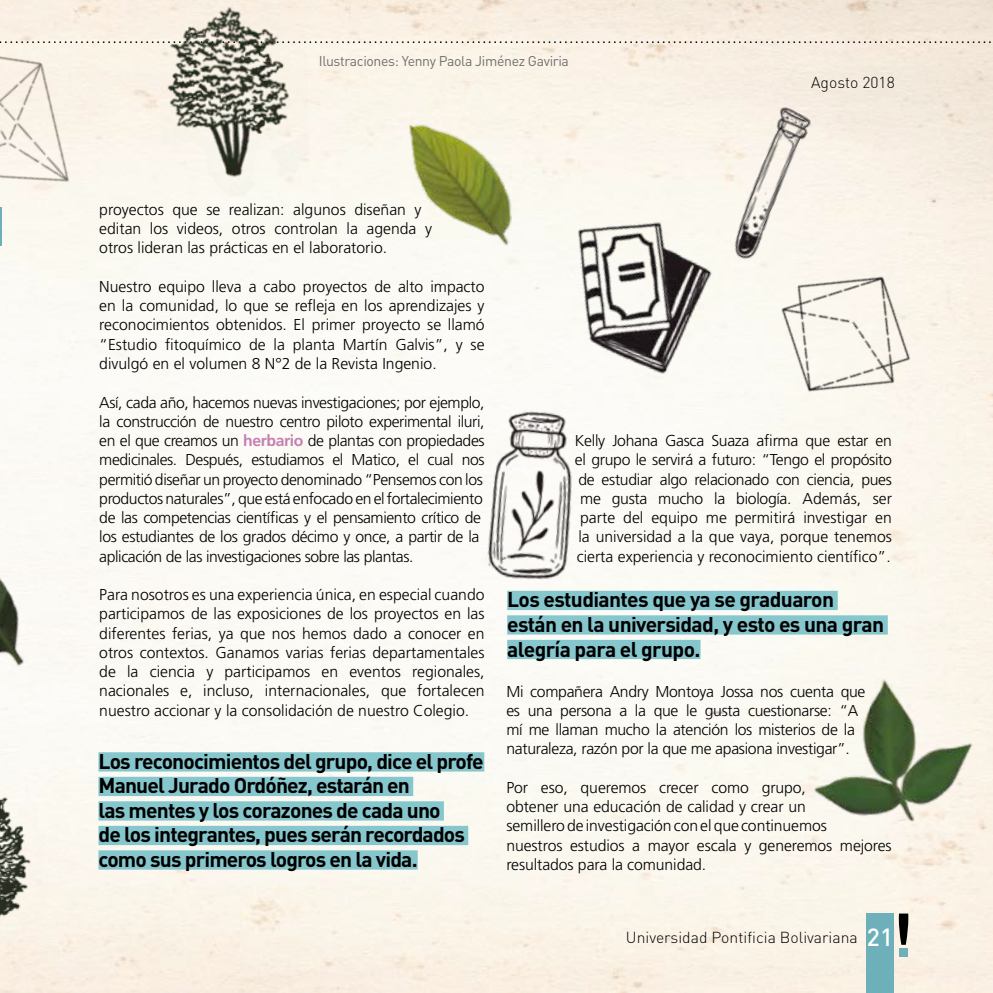
<style>
.page{position:relative;width:993px;height:993px;background:#fff}
.page>*{position:absolute;margin:0;border:0;box-sizing:border-box;transform-origin:0 0}
.t1{font:500 24.5px "DIN Pro";color:#fff}
.t2{font:700 21px/24.5px "DIN Pro";letter-spacing:-.04em;color:#000}
.t3{font:300 15.75px/19.2px "Frutiger LT Std";letter-spacing:-.02em;color:#000}
.t4{font:300 15.75px/19.2px "Frutiger LT Std";color:#000}
.t5{font:300 15.75px "DIN Pro";color:#000}
.t6{font:14px "DIN Pro";letter-spacing:-.025em;color:#706f6f}
.s1{font-weight:700;color:#c580b2}
</style>
<div class="page">
<img style="left:0;top:0;width:992px;height:992px">
<div style="left:866px;top:913px;width:27px;height:79px;background:#6eb0ba"></div>
<div style="left:898px;top:948px;width:9px;height:8px;background:#6eb0ba"></div>
<svg style="left:898px;top:913px;width:10px;height:31px"></svg>
<svg style="left:0;top:41px;width:993px;height:2px;background:#c4bdb3"></svg>
<hr style="left:0;top:207px;width:2px;height:38px;background:#6eb0ba">
<div style="left:507px;top:590px;width:330px;height:20px;background:#86c6cd"></div>
<div style="left:507px;top:615px;width:380px;height:19px;background:#86c6cd"></div>
<div style="left:507px;top:639px;width:193px;height:20px;background:#86c6cd"></div>
<img style="left:444px;top:350px;width:185px;height:269px">
<img style="left:531px;top:146px;width:185px;height:298px">
<img style="left:0;top:531px;width:69px;height:196px">
<img style="left:779px;top:640px;width:213px;height:269px">
<img style="left:363px;top:51px;width:184px;height:249px">
<img style="left:0;top:754px;width:58px;height:233px">
<img style="left:158px;top:0;width:152px;height:220px">
<img style="left:716px;top:206px;width:255px;height:263px">
<img style="left:677px;top:83px;width:178px;height:199px">
<div style="left:98px;top:752px;width:386px;height:19px;background:#86c6cd"></div>
<div style="left:98px;top:776px;width:315px;height:19px;background:#86c6cd"></div>
<div style="left:98px;top:801px;width:346px;height:19px;background:#86c6cd"></div>
<div style="left:98px;top:825px;width:370px;height:19px;background:#86c6cd"></div>
<div style="left:98px;top:850px;width:319px;height:19px;background:#86c6cd"></div>
<p class="t6" style="left:318px;top:50px;width:251px">Ilustraciones: Yenny Paola Jiménez Gaviria</p>
<p class="t5" style="left:810px;top:70px;width:85px">Agosto 2018</p>
<p class="t4" style="left:99px;top:200px;width:334px">proyectos que se realizan: algunos diseñan y editan los videos, otros controlan la agenda y otros lideran las prácticas en el laboratorio.</p>
<p class="t3" style="left:99px;top:277px;width:387px;text-align:justify">Nuestro equipo lleva a cabo proyectos de alto impacto en la comunidad, lo que se refleja en los aprendizajes y reconocimientos obtenidos. El primer proyecto se llamó “Estudio fitoquímico de la planta Martín Galvis”, y se divulgó en el volumen 8 N°2 de la Revista Ingenio.</p>
<p class="t3" style="left:99px;top:392px;width:387px">Así, cada año, hacemos nuevas investigaciones; por ejemplo, la construcción de nuestro centro piloto experimental iluri, en el que creamos un <span class="s1">herbario</span> de plantas con propiedades medicinales. Después, estudiamos el Matico, el cual nos permitió diseñar un proyecto denominado “Pensemos con los productos naturales”, que está enfocado en el fortalecimiento de las competencias científicas y el pensamiento crítico de los estudiantes de los grados décimo y once, a partir de la aplicación de las investigaciones sobre las plantas.</p>
<p class="t3" style="left:99px;top:585px;width:387px;text-align:justify">Para nosotros es una experiencia única, en especial cuando participamos de las exposiciones de los proyectos en las diferentes ferias, ya que nos hemos dado a conocer en otros contextos. Ganamos varias ferias departamentales de la ciencia y participamos en eventos regionales, nacionales e, incluso, internacionales, que fortalecen nuestro accionar y la consolidación de nuestro Colegio.</p>
<h2 class="t2" style="left:507px;top:585px;width:378px">Los estudiantes que ya se graduaron están en la universidad, y esto es una gran alegría para el grupo.</h2>
<p class="t3" style="left:574px;top:431px;width:318px;text-align:center">Kelly Johana Gasca Suaza afirma que estar en el grupo le servirá a futuro: “Tengo el propósito de estudiar algo relacionado con ciencia, pues me gusta mucho la biología. Además, ser parte del equipo me permitirá investigar en la universidad a la que vaya, porque tenemos cierta experiencia y reconocimiento científico”.</p>
<p class="t3" style="left:506px;top:681px;width:360px">Mi compañera Andry Montoya Jossa nos cuenta que es una persona a la que le gusta cuestionarse: “A mí me llaman mucho la atención los misterios de la naturaleza, razón por la que me apasiona investigar”.</p>
<p class="t3" style="left:506px;top:777px;width:387px">Por eso, queremos crecer como grupo,<br>obtener una educación de calidad y crear un<br>semillero de investigación con el que continuemos<br>nuestros estudios a mayor escala y generemos mejores resultados para la comunidad.</p>
<h2 class="t2" style="left:98px;top:746px;width:386px">Los reconocimientos del grupo, dice el profe Manuel Jurado Ordóñez, estarán en<br>las mentes y los corazones de cada uno<br>de los integrantes, pues serán recordados como sus primeros logros en la vida.</h2>
<p class="t5" style="left:625px;top:924px;width:233px">Universidad Pontificia Bolivariana</p>
<h1 class="t1" style="left:866px;top:916px;width:28px">21</h1>
</div>
